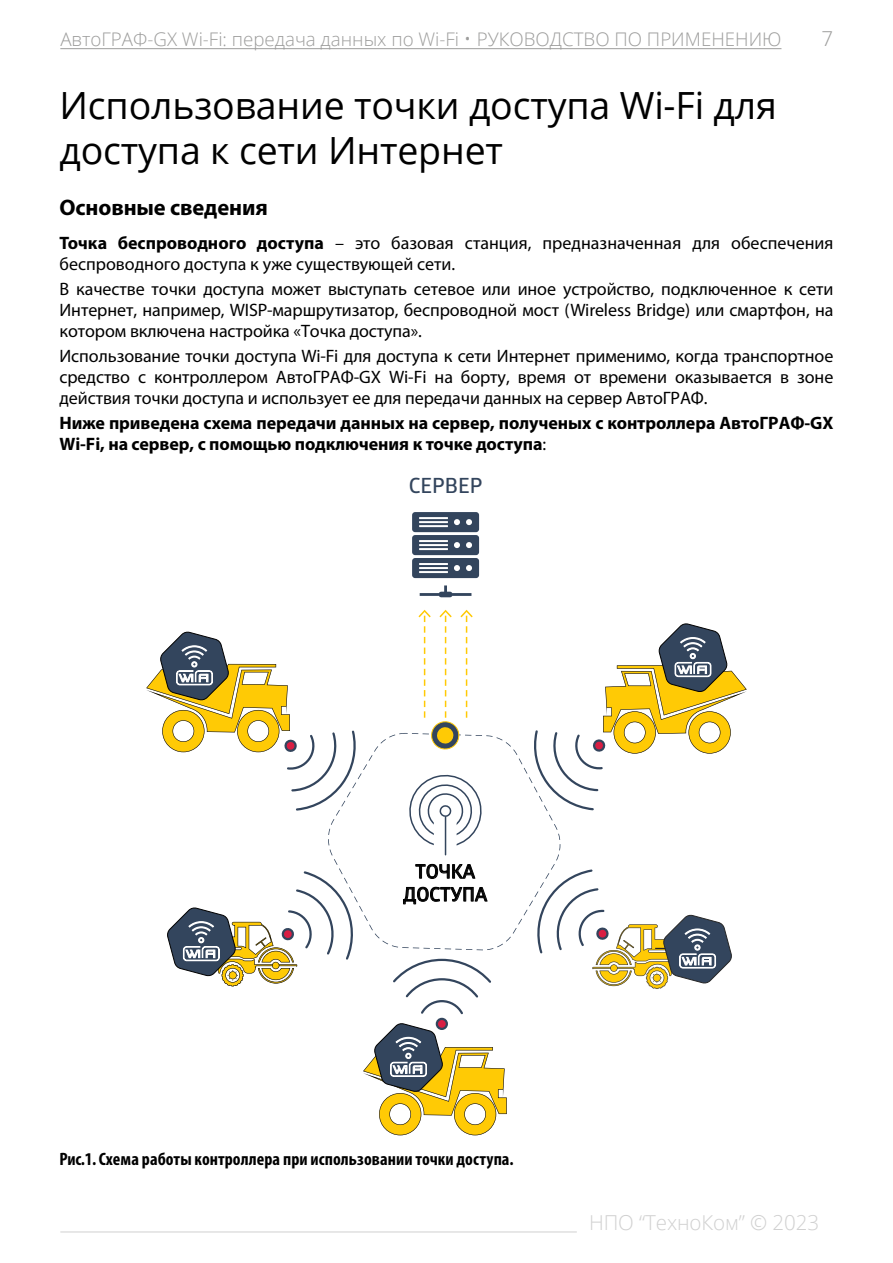
<style>
.page{position:relative;width:893px;height:1263px;background:#fff}
.page>*{position:absolute;margin:0;border:0;box-sizing:border-box;transform-origin:0 0}
._1-Header{font:37.5px/45px "Open Sans";letter-spacing:-.005em;color:#000}
._2-Subhead{font:700 22.5px "Myriad Pro";letter-spacing:-.005em;color:#000}
.t1{font:600 21px "Glober";color:#33455d}
.t2{font:300 20.55px "Open Sans";letter-spacing:-.005em;color:#d0d0d0}
.t3{font:300 20.55px "Open Sans";color:#9d9d9c}
.t4{font:600 19.05px/22.8px "Glober";color:#000;text-align:center}
.t5{font:300 18.75px "Open Sans";color:#9d9d9c}
._4-Body_text{font:18px/21px "Myriad Pro";letter-spacing:-.005em;color:#000;text-align:justify}
._4-Body_text-2{font:700 18px/21px "Myriad Pro";letter-spacing:-.005em;color:#000}
.t6{font:700 condensed 18px "Myriad Pro";letter-spacing:.005em;color:#000}
.s1{font-size:20.25px}
.s2{font-weight:700}
.s3{font-weight:400}
</style>
<div class="page">
<hr style="left:60px;top:1231px;width:517px;height:1px;background:#d0d0d0">
<hr style="left:60px;top:48px;width:721px;height:1px;background:#9d9d9c">
<svg style="left:412px;top:512px;width:67px;height:85px"></svg>
<svg style="left:363px;top:1022px;width:144px;height:113px"></svg>
<svg style="left:167px;top:871px;width:184px;height:115px"></svg>
<svg style="left:393px;top:958px;width:98px;height:57px"></svg>
<div style="left:437px;top:1019px;width:10px;height:10px;background:#d91e43;border-radius:50%"></div>
<div style="left:436px;top:1018px;width:12px;height:12px;border:2px solid #33455d;border-radius:50%"></div>
<svg style="left:146px;top:631px;width:209px;height:180px"></svg>
<svg style="left:539px;top:869px;width:193px;height:120px"></svg>
<svg style="left:328px;top:733px;width:232px;height:217px"></svg>
<svg style="left:415px;top:864px;width:60px;height:17px"></svg>
<svg style="left:403px;top:887px;width:85px;height:17px"></svg>
<hr style="left:445px;top:817px;width:1px;height:38px;background:#33455d">
<svg style="left:406px;top:772px;width:78px;height:78px"></svg>
<svg style="left:418px;top:610px;width:55px;height:140px"></svg>
<svg style="left:533px;top:623px;width:214px;height:189px"></svg>
<p class="t5" style="left:60px;top:27px;width:723px">АвтоГРАФ-GX Wi-Fi: передача данных по Wi-Fi <span class="s1">•</span> РУКОВОДСТВО ПО ПРИМЕНЕНИЮ</p>
<p class="t3" style="left:821px;top:24px;width:13px">7</p>
<p class="_1-Header" style="left:60px;top:82px;width:719px">Использование точки доступа Wi-Fi для доступа к сети Интернет</p>
<p class="_2-Subhead" style="left:60px;top:193px;width:210px">Основные сведения</p>
<p class="_4-Body_text" style="left:60px;top:232px;width:775px"><span class="s2">Точка беспроводного доступа</span> – это базовая станция, предназначенная для обеспечения беспроводного доступа к уже существующей сети.</p>
<p class="_4-Body_text" style="left:60px;top:278px;width:775px">В качестве точки доступа может выступать сетевое или иное устройство, подключенное к сети Интернет, например, WISP-маршрутизатор, беспроводной мост (Wireless Bridge) или смартфон, на котором включена настройка «Точка доступа».</p>
<p class="_4-Body_text" style="left:60px;top:345px;width:775px">Использование точки доступа Wi-Fi для доступа к сети Интернет применимо, когда транспортное средство с контроллером АвтоГРАФ-GX Wi-Fi на борту, время от времени оказывается в зоне действия точки доступа и использует ее для передачи данных на сервер АвтоГРАФ.</p>
<p class="_4-Body_text-2" style="left:60px;top:412px;width:775px">Ниже приведена схема передачи данных на сервер, полученых с контроллера АвтоГРАФ-GX<br>Wi-Fi, на сервер, с помощью подключения к точке доступа<span class="s3">:</span></p>
<p class="t1" style="left:409px;top:471px;width:75px">СЕРВЕР</p>
<p class="t4" style="left:403px;top:859px;width:86px">ТОЧКА<br>ДОСТУПА</p>
<p class="t6" style="left:60px;top:1148px;width:456px">Рис.1. Схема работы контроллера при использовании точки доступа.</p>
<p class="t2" style="left:589px;top:1208px;width:232px">НПО “ТехноКом” © 2023</p>
</div>
